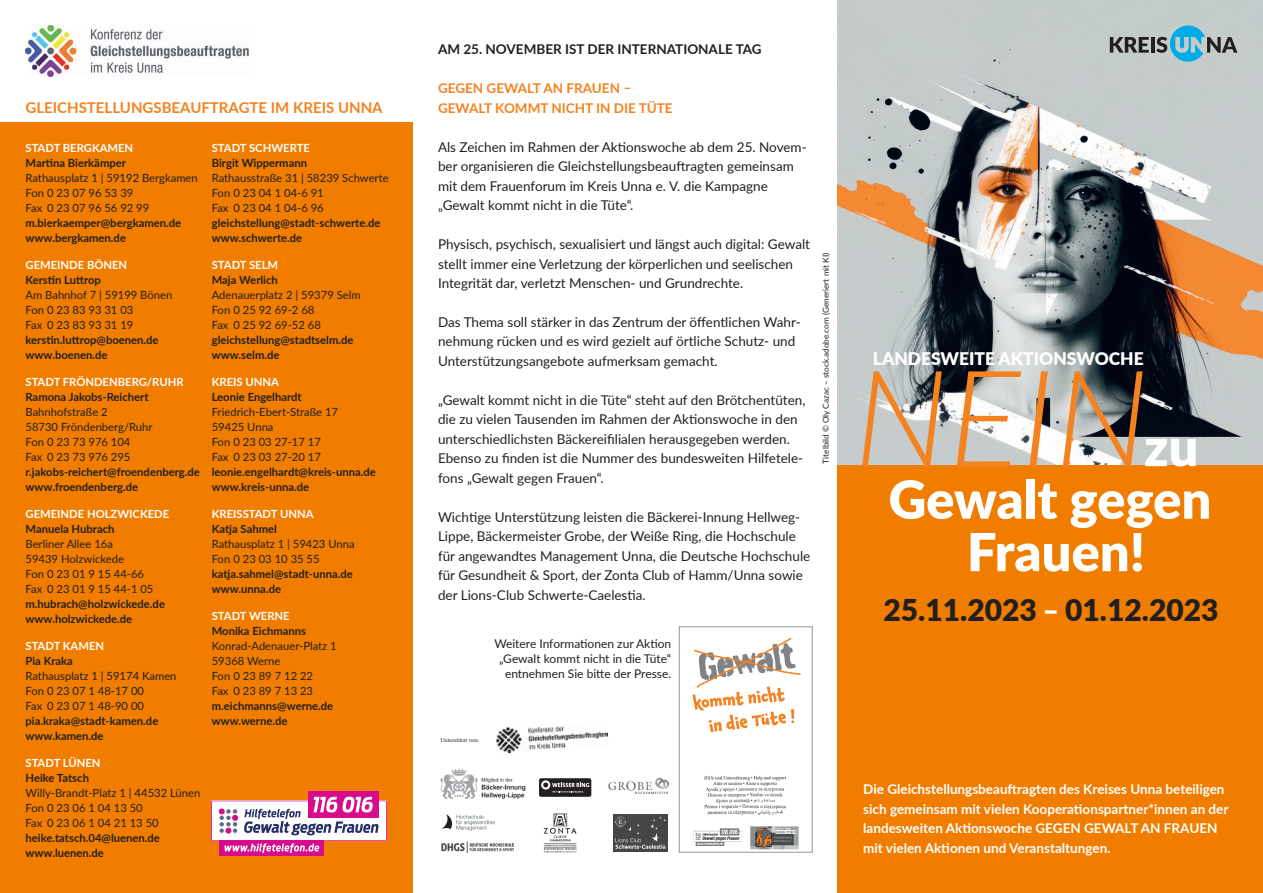
<style>
.page{position:relative;width:1263px;height:893px;background:#fff}
.page>*{position:absolute;margin:0;border:0;box-sizing:border-box;transform-origin:0 0}
.t1{font:italic 300 135px "Lato";color:#f58220}
.t2{font:900 52.5px "Lato";color:#fff}
.t3{font:900 30px "Lato";color:#231f20}
.t4{font:900 17.4px "Lato";color:#fff}
.t5{font:700 15px "Lato";color:#f58220}
.t6{font:13.5px/19.5px "Lato";color:#231f20}
.t7{font:700 13.5px/19.5px "Lato";color:#fff}
.t8{font:700 13.5px/19.5px "Lato";color:#f58220}
.t9{font:700 13.5px "Lato";color:#231f20}
.t10{font:12px/15px "Lato";color:#231f20;text-align:right}
.t11{font:11.25px/15px "Lato";color:#231f20}
.t12{font:700 11.25px/15px "Lato";color:#231f20}
.t13{font:700 11.25px "Lato";color:#fff}
.t14{font:8.25px "Lato";color:#231f20}
.t15{font:6px "Minion Pro";letter-spacing:-.005em;color:#231f20}
</style>
<div class="page">
<div style="left:0;top:123px;width:412px;height:770px;background:#f07d00"></div>
<img style="left:838px;top:0;width:425px;height:466px">
<div style="left:838px;top:466px;width:425px;height:427px;background:#f07d00"></div>
<svg style="left:1110px;top:37px;width:39px;height:16px"></svg>
<hr style="left:1151px;top:37px;width:4px;height:16px;background:#231f20">
<svg style="left:1156px;top:26px;width:81px;height:36px;background:#82afbc"></svg>
<img style="left:26px;top:26px;width:223px;height:51px">
<svg style="left:692px;top:638px;width:109px;height:94px"></svg>
<img style="left:693px;top:826px;width:106px;height:24px">
<img style="left:704px;top:776px;width:82px;height:39px">
<div style="left:679px;top:627px;width:133px;height:225px;border:1px solid #939598"></div>
<img style="left:496px;top:726px;width:112px;height:28px">
<img style="left:543px;top:813px;width:34px;height:40px">
<img style="left:613px;top:814px;width:54px;height:38px">
<img style="left:609px;top:777px;width:59px;height:17px">
<svg style="left:441px;top:814px;width:54px;height:17px"></svg>
<img style="left:442px;top:841px;width:71px;height:11px">
<img style="left:440px;top:768px;width:86px;height:31px">
<div style="left:539px;top:778px;width:52px;height:19px;background:#231f20;border-radius:2px"></div>
<svg style="left:541px;top:780px;width:48px;height:13px"></svg>
<div style="left:220px;top:840px;width:104px;height:16px;background:#d70c8c"></div>
<div style="left:308px;top:791px;width:71px;height:26px;background:#d70c8c"></div>
<svg style="left:211px;top:797px;width:176px;height:56px"></svg>
<p class="t5" style="left:26px;top:96px;width:359px">GLEICHSTELLUNGSBEAUFTRAGTE IM KREIS UNNA</p>
<p class="t13" style="left:26px;top:139px;width:109px">STADT BERGKAMEN</p>
<p class="t12" style="left:26px;top:155px;width:102px">Martina Bierkämper</p>
<p class="t11" style="left:26px;top:170px;width:174px">Rathausplatz 1 | 59192 Bergkamen<br>Fon 0 23 07 96 53 39<br>Fax 0 23 07 96 56 92 99</p>
<p class="t12" style="left:26px;top:215px;width:157px">m.bierkaemper@bergkamen.de www.bergkamen.de</p>
<p class="t13" style="left:26px;top:256px;width:103px">GEMEINDE BÖNEN</p>
<p class="t12" style="left:26px;top:272px;width:77px">Kerstin Luttrop</p>
<p class="t11" style="left:26px;top:287px;width:148px">Am Bahnhof 7 | 59199 Bönen<br>Fon 0 23 83 93 31 03<br>Fax 0 23 83 93 31 19</p>
<p class="t12" style="left:26px;top:332px;width:135px">kerstin.luttrop@boenen.de www.boenen.de</p>
<p class="t13" style="left:26px;top:373px;width:160px">STADT FRÖNDENBERG/RUHR</p>
<p class="t12" style="left:26px;top:389px;width:125px">Ramona Jakobs-Reichert</p>
<p class="t11" style="left:26px;top:404px;width:129px">Bahnhofstraße 2<br>58730 Fröndenberg/Ruhr<br>Fon 0 23 73 976 104<br>Fax 0 23 73 976 295</p>
<p class="t12" style="left:26px;top:464px;width:176px">r.jakobs-reichert@froendenberg.de www.froendenberg.de</p>
<p class="t13" style="left:26px;top:505px;width:145px">GEMEINDE HOLZWICKEDE</p>
<p class="t12" style="left:26px;top:521px;width:90px">Manuela Hubrach</p>
<p class="t11" style="left:26px;top:536px;width:129px">Berliner Allee 16a<br>59439 Holzwickede<br>Fon 0 23 01 9 15 44-66<br>Fax 0 23 01 9 15 44-1 05</p>
<p class="t12" style="left:26px;top:596px;width:141px">m.hubrach@holzwickede.de www.holzwickede.de</p>
<p class="t13" style="left:26px;top:637px;width:80px">STADT KAMEN</p>
<p class="t12" style="left:26px;top:653px;width:49px">Pia Kraka</p>
<p class="t11" style="left:26px;top:668px;width:153px">Rathausplatz 1 | 59174 Kamen<br>Fon 0 23 07 1 48-17 00<br>Fax 0 23 07 1 48-90 00</p>
<p class="t12" style="left:26px;top:713px;width:134px">pia.kraka@stadt-kamen.de www.kamen.de</p>
<p class="t13" style="left:26px;top:754px;width:77px">STADT LÜNEN</p>
<p class="t12" style="left:26px;top:770px;width:65px">Heike Tatsch</p>
<p class="t11" style="left:26px;top:785px;width:176px">Willy-Brandt-Platz 1 | 44532 Lünen<br>Fon 0 23 06 1 04 13 50<br>Fax 0 23 06 1 04 21 13 50</p>
<p class="t12" style="left:26px;top:829px;width:136px">heike.tatsch.04@luenen.de www.luenen.de</p>
<p class="t13" style="left:212px;top:139px;width:100px">STADT SCHWERTE</p>
<p class="t12" style="left:212px;top:154px;width:97px">Birgit Wippermann</p>
<p class="t11" style="left:212px;top:169px;width:178px">Rathausstraße 31 | 58239 Schwerte<br>Fon 0 23 04 1 04-6 91<br>Fax 0 23 04 1 04-6 96</p>
<p class="t12" style="left:212px;top:214px;width:170px">gleichstellung@stadt-schwerte.de www.schwerte.de</p>
<p class="t13" style="left:212px;top:256px;width:68px">STADT SELM</p>
<p class="t12" style="left:212px;top:271px;width:68px">Maja Werlich</p>
<p class="t11" style="left:212px;top:286px;width:150px">Adenauerplatz 2 | 59379 Selm<br>Fon 0 25 92 69-2 68<br>Fax 0 25 92 69-52 68</p>
<p class="t12" style="left:212px;top:331px;width:143px">gleichstellung@stadtselm.de www.selm.de</p>
<p class="t13" style="left:212px;top:373px;width:69px">KREIS UNNA</p>
<p class="t12" style="left:212px;top:388px;width:91px">Leonie Engelhardt</p>
<p class="t11" style="left:212px;top:403px;width:128px">Friedrich-Ebert-Straße 17<br>59425 Unna<br>Fon 0 23 03 27-17 17<br>Fax 0 23 03 27-20 17</p>
<p class="t12" style="left:212px;top:463px;width:166px">leonie.engelhardt@kreis-unna.de www.kreis-unna.de</p>
<p class="t13" style="left:212px;top:505px;width:103px">KREISSTADT UNNA</p>
<p class="t12" style="left:212px;top:520px;width:67px">Katja Sahmel</p>
<p class="t11" style="left:212px;top:535px;width:144px">Rathausplatz 1 | 59423 Unna<br>Fon 0 23 03 10 35 55</p>
<p class="t12" style="left:212px;top:565px;width:143px">katja.sahmel@stadt-unna.de www.unna.de</p>
<p class="t13" style="left:212px;top:607px;width:79px">STADT WERNE</p>
<p class="t12" style="left:212px;top:622px;width:96px">Monika Eichmanns</p>
<p class="t11" style="left:212px;top:637px;width:127px">Konrad-Adenauer-Platz 1<br>59368 Werne<br>Fon 0 23 89 7 12 22<br>Fax 0 23 89 7 13 23</p>
<p class="t12" style="left:212px;top:697px;width:123px">m.eichmanns@werne.de www.werne.de</p>
<p class="t9" style="left:438px;top:39px;width:325px">AM 25. NOVEMBER IST DER INTERNATIONALE TAG</p>
<p class="t8" style="left:438px;top:78px;width:236px">GEGEN GEWALT AN FRAUEN –<br>GEWALT KOMMT NICHT IN DIE TÜTE</p>
<p class="t6" style="left:438px;top:136px;width:370px">Als Zeichen im Rahmen der Aktionswoche ab dem 25. Novem&shy;ber organisieren die Gleichstellungsbeauftragten gemeinsam mit dem Frauenforum im Kreis Unna e. V. die Kampagne „Gewalt kommt nicht in die Tüte“.</p>
<p class="t6" style="left:438px;top:234px;width:374px">Physisch, psychisch, sexualisiert und längst auch digital: Gewalt stellt immer eine Verletzung der körperlichen und seelischen<br>Integrität dar, verletzt Menschen- und Grundrechte.</p>
<p class="t6" style="left:438px;top:312px;width:364px">Das Thema soll stärker in das Zentrum der öffentlichen Wahr&shy;nehmung rücken und es wird gezielt auf örtliche Schutz- und<br>Unterstützungsangebote aufmerksam gemacht.</p>
<p class="t6" style="left:438px;top:390px;width:369px">„Gewalt kommt nicht in die Tüte“ steht auf den Brötchentüten, die zu vielen Tausenden im Rahmen der Aktionswoche in den unterschiedlichsten Bäckereifilialen herausgegeben werden.<br>Ebenso zu finden ist die Nummer des bundesweiten Hilfetele&shy;fons „Gewalt gegen Frauen“.</p>
<p class="t6" style="left:438px;top:507px;width:374px">Wichtige Unterstützung leisten die Bäckerei-Innung Hellweg-Lippe, Bäckermeister Grobe, der Weiße Ring, die Hochschule für angewandtes Management Unna, die Deutsche Hochschule für Gesundheit &amp; Sport, der Zonta Club of Hamm/Unna sowie der Lions-Club Schwerte-Caelestia.</p>
<p class="t14" style="left:820px;top:464px;width:212px;rotate:-90deg">Titelbild © Oly Cazac – stock.adobe.com (Generiert mit KI)</p>
<p class="t10" style="left:494px;top:636px;width:178px">Weitere Informationen zur Aktion „Gewalt kommt nicht in die Tüte“ entnehmen Sie bitte der Presse.</p>
<p class="t15" style="left:440px;top:736px;width:40px">Unterstützt von:</p>
<p class="t4" style="left:873px;top:345px;width:272px">LANDESWEITE AKTIONSWOCHE</p>
<h1 class="t1" style="left:854px;top:324px;width:297px">NEIN</h1>
<h2 class="t2" style="left:1144px;top:408px;width:56px">zu</h2>
<h2 class="t2" style="left:888px;top:460px;width:324px">Gewalt gegen</h2>
<h2 class="t2" style="left:967px;top:513px;width:180px">Frauen!</h2>
<h3 class="t3" style="left:883px;top:588px;width:337px">25.11.2023 <sup>_</sup> 01.12.2023</h3>
<p class="t7" style="left:863px;top:779px;width:367px">Die Gleichstellungsbeauftragten des Kreises Unna beteiligen sich gemeinsam mit vielen Kooperationspartner*innen an der landesweiten Aktionswoche GEGEN GEWALT AN FRAUEN mit vielen Aktionen und Veranstaltungen.</p>
</div>
